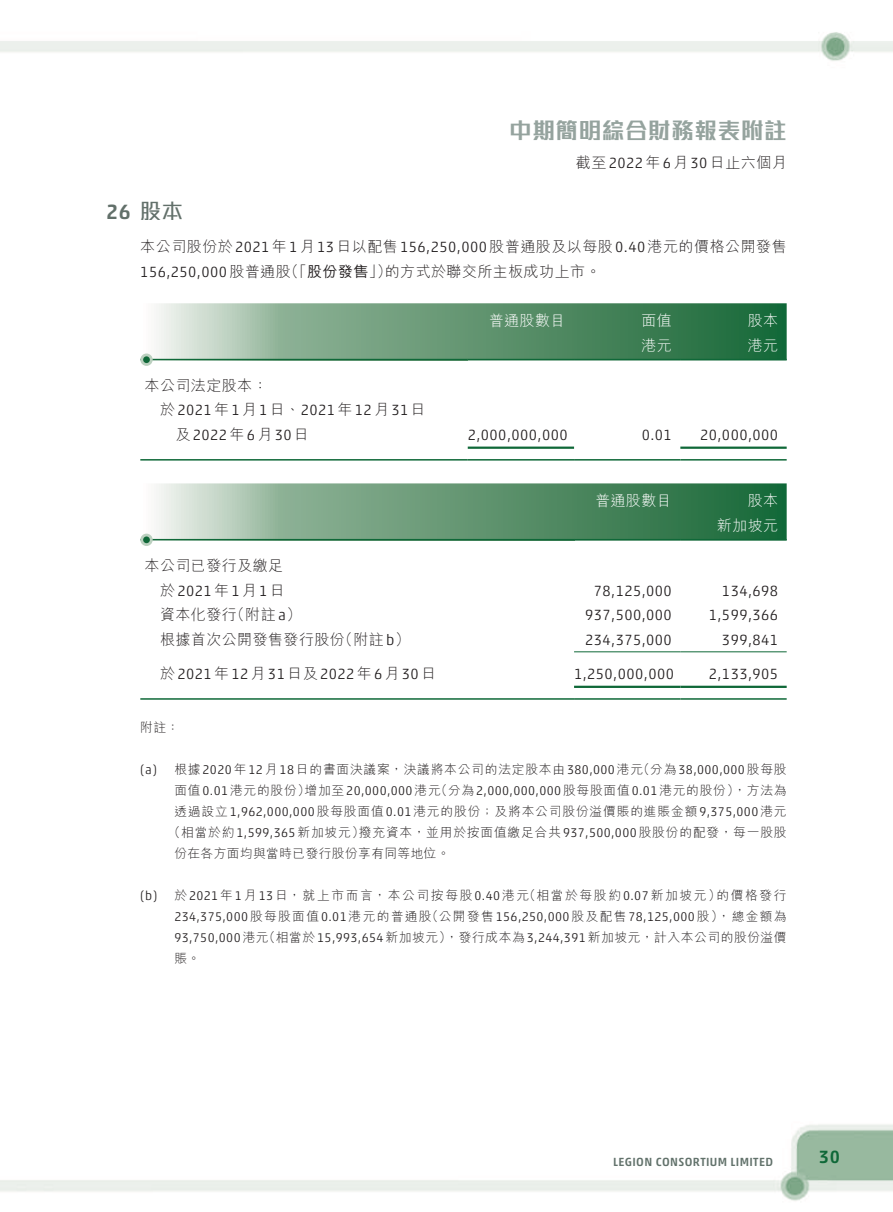
<style>
.page{position:relative;width:893px;height:1212px;background:#fff}
.page>*{position:absolute;margin:0;border:0;box-sizing:border-box;transform-origin:0 0}
.t1{font:700 22.5px "M Stiff Hei HK";letter-spacing:.03em;color:#95a39e}
._3__標題{font:500 21px "M Stiff Hei HK";color:#62706a}
._3__標題-2{font:500 21px "Akko Pro";color:#62706a}
.t2{font:500 18px "Akko Pro";color:#0f6838}
._1__內文{font:300 15px "Akko Pro";letter-spacing:.03em;color:#231f20}
._1__內文-2{font:300 15px/24.8px "M Hei HK";letter-spacing:.03em;color:#231f20}
._1__內文-3{font:300 15px "M Hei HK";letter-spacing:.03em;color:#fff}
._2__附註內文{font:300 12.75px/21px "M Hei HK";letter-spacing:.06em;color:#231f20}
._2__附註內文-2{font:300 12.75px/21px "Akko Pro";letter-spacing:.03em;color:#231f20}
._2__附註內文-3{font:300 12.75px "M Hei HK";letter-spacing:.13em;color:#231f20}
._2__附註內文-4{font:300 12.75px/21px "M Hei HK";letter-spacing:.03em;color:#231f20}
.t3{font:500 12px "Akko Pro";letter-spacing:.03em;color:#62726b}
.s1{font-family:"Akko Pro"}
.s2{font-weight:500}
.s3{font-family:"M Hei HK"}
</style>
<div class="page">
<img style="left:1px;top:32px;width:892px;height:1169px">
<svg style="left:140px;top:303px;width:647px;height:56px"></svg>
<svg style="left:140px;top:353px;width:328px;height:6px"></svg>
<hr style="left:140px;top:359px;width:328px;height:1px;background:#0f6838">
<svg style="left:140px;top:353px;width:13px;height:13px"></svg>
<div style="left:143px;top:356px;width:7px;height:7px;background:#0f6838;border-radius:50%"></div>
<hr style="left:468px;top:359px;width:106px;height:1px;background:#0f6838">
<hr style="left:574px;top:359px;width:106px;height:1px;background:#0f6838">
<hr style="left:680px;top:359px;width:107px;height:1px;background:#0f6838">
<hr style="left:468px;top:447px;width:106px;height:2px;background:#0f6838">
<hr style="left:680px;top:447px;width:107px;height:2px;background:#0f6838">
<hr style="left:140px;top:459px;width:328px;height:2px;background:#0f6838">
<hr style="left:468px;top:459px;width:106px;height:2px;background:#0f6838">
<hr style="left:574px;top:459px;width:106px;height:2px;background:#0f6838">
<hr style="left:680px;top:459px;width:107px;height:2px;background:#0f6838">
<svg style="left:140px;top:483px;width:647px;height:56px"></svg>
<svg style="left:140px;top:533px;width:434px;height:6px"></svg>
<hr style="left:140px;top:539px;width:434px;height:1px;background:#0f6838">
<svg style="left:140px;top:534px;width:13px;height:12px"></svg>
<div style="left:143px;top:536px;width:7px;height:7px;background:#0f6838;border-radius:50%"></div>
<hr style="left:574px;top:539px;width:106px;height:1px;background:#0f6838">
<hr style="left:680px;top:539px;width:107px;height:1px;background:#0f6838">
<hr style="left:574px;top:651px;width:106px;height:1px;background:#0f6838">
<hr style="left:680px;top:651px;width:107px;height:1px;background:#0f6838">
<hr style="left:574px;top:686px;width:106px;height:2px;background:#0f6838">
<hr style="left:680px;top:686px;width:107px;height:2px;background:#0f6838">
<hr style="left:140px;top:698px;width:434px;height:2px;background:#0f6838">
<hr style="left:574px;top:698px;width:106px;height:2px;background:#0f6838">
<hr style="left:680px;top:698px;width:107px;height:2px;background:#0f6838">
<h1 class="t1" style="left:509px;top:120px;width:279px">中期簡明綜合財務報表附註</h1>
<p class="_1__內文-2" style="left:576px;top:150px;width:212px">截至<span class="s1">2022</span>年<span class="s1">6</span>月<span class="s1">30</span>日止六個月</p>
<p class="_3__標題-2" style="left:106px;top:199px;width:26px">26</p>
<p class="_3__標題" style="left:140px;top:200px;width:44px">股本</p>
<p class="_1__內文-2" style="left:385px;top:234px;width:403px;text-indent:-244px">本公司股份於<span class="s1">2021</span>年<span class="s1">1</span>月<span class="s1">13</span>日以配售<span class="s1">156,250,000</span>股普通股及以每股<span class="s1">0.40</span>港元的價格公開發售的方式於聯交所主板成功上市。</p>
<p class="_1__內文-2" style="left:284px;top:259px;width:110px">（「<span class="s2">股份發售</span>」）</p>
<p class="_1__內文" style="left:140px;top:262px;width:152px">156,250,000<span class="s3">股普通股</span></p>
<p class="_1__內文-2" style="left:145px;top:373px;width:125px">本公司法定股本：</p>
<p class="_1__內文" style="left:160px;top:401px;width:267px"><span class="s3">於</span>2021<span class="s3">年</span>1<span class="s3">月</span>1<span class="s3">日、</span>2021<span class="s3">年</span>12<span class="s3">月</span>31<span class="s3">日</span></p>
<p class="_1__內文" style="left:175px;top:426px;width:135px"><span class="s3">及</span>2022<span class="s3">年</span>6<span class="s3">月</span>30<span class="s3">日</span></p>
<p class="_1__內文-3" style="left:489px;top:313px;width:78px">普通股數目</p>
<p class="_1__內文" style="left:468px;top:426px;width:101px">2,000,000,000</p>
<p class="_1__內文-3" style="left:641px;top:313px;width:32px">面值</p>
<p class="_1__內文-3" style="left:641px;top:338px;width:32px">港元</p>
<p class="_1__內文-3" style="left:748px;top:313px;width:32px">股本</p>
<p class="_1__內文-3" style="left:748px;top:338px;width:32px">港元</p>
<p class="_1__內文" style="left:642px;top:426px;width:32px">0.01</p>
<p class="_1__內文" style="left:700px;top:426px;width:80px">20,000,000</p>
<p class="_1__內文-3" style="left:595px;top:493px;width:78px">普通股數目</p>
<p class="_1__內文-3" style="left:748px;top:493px;width:32px">股本</p>
<p class="_1__內文-3" style="left:717px;top:518px;width:63px">新加坡元</p>
<p class="_1__內文-2" style="left:145px;top:553px;width:140px">本公司已發行及繳足</p>
<p class="_1__內文" style="left:160px;top:581px;width:126px"><span class="s3">於</span>2021<span class="s3">年</span>1<span class="s3">月</span>1<span class="s3">日</span></p>
<p class="_1__內文" style="left:594px;top:581px;width:80px">78,125,000</p>
<p class="_1__內文" style="left:722px;top:581px;width:58px">134,698</p>
<p class="_1__內文-2" style="left:230px;top:602px;width:73px">（附註<span class="s1">a</span>(</p>
<p class="_1__內文-2" style="left:160px;top:602px;width:78px">資本化發行</p>
<p class="_1__內文" style="left:585px;top:606px;width:88px">937,500,000</p>
<p class="_1__內文" style="left:709px;top:606px;width:71px">1,599,366</p>
<p class="_1__內文-2" style="left:160px;top:627px;width:186px">根據首次公開發售發行股份</p>
<p class="_1__內文-2" style="left:338px;top:627px;width:74px">（附註<span class="s1">b</span>(</p>
<p class="_1__內文" style="left:585px;top:631px;width:88px">234,375,000</p>
<p class="_1__內文" style="left:722px;top:631px;width:58px">399,841</p>
<p class="_1__內文" style="left:160px;top:665px;width:278px"><span class="s3">於</span>2021<span class="s3">年</span>12<span class="s3">月</span>31<span class="s3">日及</span>2022<span class="s3">年</span>6<span class="s3">月</span>30<span class="s3">日</span></p>
<p class="_1__內文" style="left:574px;top:665px;width:101px">1,250,000,000</p>
<p class="_1__內文" style="left:709px;top:665px;width:71px">2,133,905</p>
<p class="_2__附註內文" style="left:140px;top:716px;width:41px">附註：</p>
<p class="_2__附註內文-2" style="left:140px;top:759px;width:18px">a( )</p>
<p class="_2__附註內文-2" style="left:140px;top:885px;width:19px">b( )</p>
<p class="_2__附註內文-2" style="left:637px;top:759px;width:151px"><span class="s3">（分為</span>38,000,000<span class="s3">股每股</span></p>
<p class="_2__附註內文" style="left:174px;top:758px;width:470px">根據<span class="s1">2020</span>年<span class="s1">12</span>月<span class="s1">18</span>日的書面決議案，決議將本公司的法定股本由<span class="s1">380,000</span>港元</p>
<p class="_2__附註內文" style="left:174px;top:779px;width:137px">面值<span class="s1">0.01</span>港元的股份）</p>
<p class="_2__附註內文" style="left:174px;top:800px;width:614px">透過設立<span class="s1">1,962,000,000</span>股每股面值<span class="s1">0.01</span>港元的股份；及將本公司股份溢價賬的進賬金額<span class="s1">9,375,000</span>港元</p>
<p class="_2__附註內文" style="left:359px;top:821px;width:429px">撥充資本，並用於按面值繳足合共<span class="s1">937,500,000</span>股股份的配發，每一股股</p>
<p class="_2__附註內文" style="left:435px;top:779px;width:353px">（分為<span class="s1">2,000,000,000</span>股每股面值<span class="s1">0.01</span>港元的股份，）方法為</p>
<p class="_2__附註內文-2" style="left:305px;top:780px;width:138px"><span class="s3">增加至</span>20,000,000<span class="s3">港元</span></p>
<p class="_2__附註內文-4" style="left:174px;top:821px;width:277px;text-indent:-6px">（相當於約<span class="s1">1,599,365</span>新加坡元）<br>份在各方面均與當時已發行股份享有同等地位。</p>
<p class="_2__附註內文-3" style="left:523px;top:889px;width:199px">（相當於每股約<span class="s1">0.07</span>新加坡元）</p>
<p class="_2__附註內文-3" style="left:174px;top:889px;width:356px">於<span class="s1">2021</span>年<span class="s1">1</span>月<span class="s1">13</span>日，就上市而言，本公司按每股<span class="s1">0.40</span>港元</p>
<p class="_2__附註內文" style="left:716px;top:884px;width:72px">的價格發行</p>
<p class="_2__附註內文-2" style="left:426px;top:906px;width:362px"><span class="s3">（公開發售</span>156,250,000<span class="s3">股及配售</span>78,125,000<span class="s3">股 ，） 總金額為</span></p>
<p class="_2__附註內文" style="left:263px;top:905px;width:525px;text-indent:-88px"><span class="s1">234,375,000</span>股每股面值<span class="s1">0.01</span>港元的普通股<br>（相當於<span class="s1">15,993,654</span>新加坡元，）發行成本為<span class="s1">3,244,391</span>新加坡元，計入本公司的股份溢價</p>
<p class="_2__附註內文-2" style="left:174px;top:927px;width:96px">93,750,000<span class="s3">港元賬。</span></p>
<p class="t3" style="left:613px;top:1154px;width:161px">LEGION CONSORTIUM LIMITED</p>
<h3 class="t2" style="left:819px;top:1146px;width:22px">30</h3>
</div>
